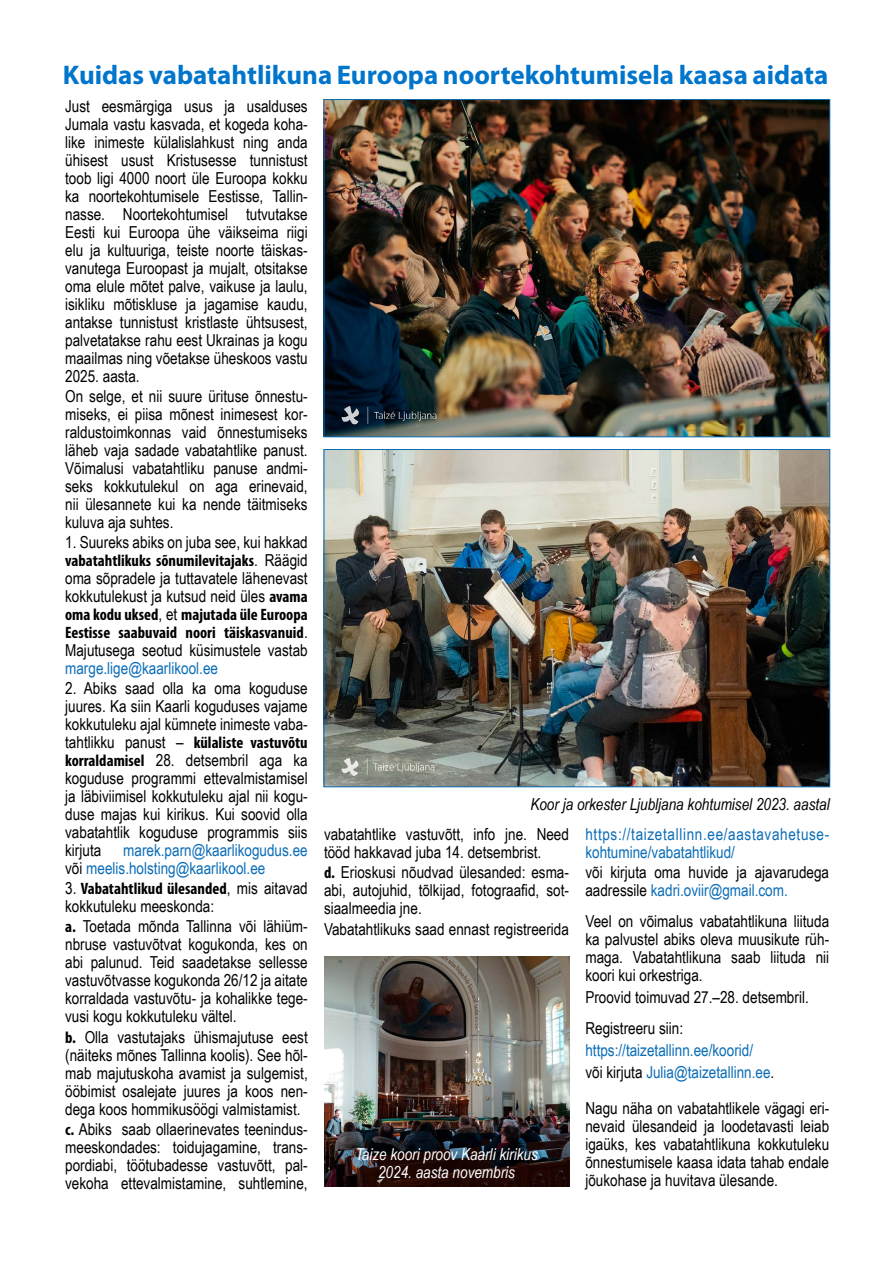
<style>
.page{position:relative;width:893px;height:1263px;background:#fff}
.page>*{position:absolute;margin:0;border:0;box-sizing:border-box;transform-origin:0 0}
.t1{font:700 27px "Myriad Pro";color:#0075cc}
.t2{font:16.5px/18px "Arial Narrow";color:#000;text-align:justify}
.t3{font:700 condensed 16.5px/18px "Myriad Pro";color:#000}
.t4{font:16.5px/18px "Arial Narrow";color:#0b6db7}
.t5{font:16.5px/18px "Arial Narrow";letter-spacing:.04em;color:#0b6db7}
.t6{font:italic 16.5px/18px "Arial Narrow";color:#fff;text-align:center}
.t7{font:italic 16.5px "Arial Narrow";color:#000}
.s1{font-family:"Arial Narrow";font-weight:400;font-stretch:normal}
.s2{font-family:"Myriad Pro";font-weight:700;font-stretch:condensed}
.s3{color:#0b6db7}
.s4{color:#000}
</style>
<div class="page">
<img style="left:326px;top:101px;width:502px;height:334px">
<img style="left:326px;top:451px;width:502px;height:334px">
<img style="left:324px;top:957px;width:245px;height:229px">
<h1 class="t1" style="left:63px;top:57px;width:767px">Kuidas vabatahtlikuna Euroopa noortekohtumisela kaasa aidata</h1>
<p class="t2" style="left:65px;top:96px;width:244px">Just eesmärgiga usus ja usalduses Jumala vastu kasvada, et kogeda koha&shy;like inimeste külalislahkust ning anda ühisest usust Kristusesse tunnistust toob ligi 4000 noort üle Euroopa kokku ka noortekohtumisele Eestisse, Tallin&shy;nasse. Noortekohtumisel tutvutakse Eesti kui Euroopa ühe väikseima riigi elu ja kultuuriga, teiste noorte täiskas&shy;vanutega Euroopast ja mujalt, otsitakse oma elule mõtet palve, vaikuse ja laulu, isikliku mõtiskluse ja jagamise kaudu, antakse tunnistust kristlaste ühtsusest, palvetatakse rahu eest Ukrainas ja kogu maailmas ning võetakse üheskoos vastu 2025. aasta.</p>
<p class="t2" style="left:65px;top:386px;width:244px">On selge, et nii suure ürituse õnnestu&shy;miseks, ei piisa mõnest inimesest kor&shy;raldustoimkonnas vaid õnnestumiseks läheb vaja sadade vabatahtlike panust.<br>Võimalusi vabatahtliku panuse andmi&shy;seks kokkutulekul on aga erinevaid, nii ülesannete kui ka nende täitmiseks kuluva aja suhtes.</p>
<p class="t2" style="left:65px;top:532px;width:244px">1. Suureks abiks on juba see, kui hakkad</p>
<p class="t3" style="left:65px;top:551px;width:244px">vabatahtlikuks sõnumilevitajaks<span class="s1">. Räägid</span></p>
<p class="t2" style="left:65px;top:568px;width:244px">oma sõpradele ja tuttavatele lähenevast kokkutulekust ja kutsud neid üles <span class="s2">avama</span></p>
<p class="t3" style="left:65px;top:605px;width:244px">oma kodu uksed<span class="s1">, et</span> majutada üle Euroopa<br>Eestisse saabuvaid noori täiskasvanuid<span class="s1">.</span></p>
<p class="t2" style="left:65px;top:640px;width:244px">Majutusega seotud küsimustele vastab</p>
<p class="t4" style="left:65px;top:658px;width:154px">marge.lige@kaarlikool.ee</p>
<p class="t2" style="left:65px;top:679px;width:244px">2. Abiks saad olla ka oma koguduse juures. Ka siin Kaarli koguduses vajame kokkutuleku ajal kümnete inimeste vaba-</p>
<p class="t3" style="left:65px;top:733px;width:244px"><span class="s1">tahtlikku panust –</span> külaliste vastuvõtu</p>
<p class="t2" style="left:65px;top:751px;width:244px"><span class="s2">korraldamisel</span> 28. detsembril aga ka koguduse programmi ettevalmistamisel ja läbiviimisel kokkutuleku ajal nii kogu&shy;duse majas kui kirikus. Kui soovid olla vabatahtlik koguduse programmis siis kirjuta</p>
<p class="t7" style="left:530px;top:793px;width:301px">Koor ja orkester Ljubljana kohtumisel 2023. aastal</p>
<p class="t5" style="left:585px;top:825px;width:245px">https://taizetallinn.ee/aastavahetuse&shy;kohtumine/vabatahtlikud/</p>
<p class="t2" style="left:585px;top:863px;width:245px">või kirjuta oma huvide ja ajavarudega aadressile <span class="s3">kadri.oviir@gmail.com.</span></p>
<p class="t2" style="left:585px;top:911px;width:245px">Veel on võimalus vabatahtlikuna liituda ka palvustel abiks oleva muusikute rüh&shy;maga. Vabatahtlikuna saab liituda nii koori kui orkestriga.</p>
<p class="t2" style="left:585px;top:981px;width:225px;line-height:30.8px">Proovid toimuvad 27.–28. detsembril.<br>Registreeru siin:</p>
<p class="t4" style="left:585px;top:1038px;width:190px;line-height:22.2px">https://taizetallinn.ee/koorid/ <span class="s4">või kirjuta</span> Julia@taizetallinn.ee<span class="s4">.</span></p>
<p class="t2" style="left:585px;top:1098px;width:245px">Nagu näha on vabatahtlikele vägagi eri&shy;nevaid ülesandeid ja loodetavasti leiab igaüks, kes vabatahtlikuna kokkutuleku õnnestumisele kaasa idata tahab endale jõukohase ja huvitava ülesande.</p>
<p class="t2" style="left:324px;top:825px;width:246px">vabatahtlike vastuvõtt, info jne. Need tööd hakkavad juba 14. detsembrist.</p>
<p class="t2" style="left:324px;top:863px;width:246px"><span class="s2">d.</span> Erioskusi nõudvad ülesanded: esma&shy;abi, autojuhid, tõlkijad, fotograafid, sot&shy;siaalmeedia jne.</p>
<p class="t2" style="left:324px;top:919px;width:246px">Vabatahtlikuks saad ennast registreerida</p>
<p class="t4" style="left:65px;top:841px;width:244px;text-indent:58px">marek.parn@kaarlikogudus.ee <span class="s4">või</span> meelis.holsting@kaarlikool.ee</p>
<p class="t3" style="left:65px;top:879px;width:244px"><span class="s1">3.</span> Vabatahtlikud ülesanded<span class="s1">, mis aitavad</span></p>
<p class="t2" style="left:65px;top:896px;width:244px;line-height:20.1px">kokkutuleku meeskonda:<br><span class="s2">a.</span> Toetada mõnda Tallinna või lähiüm-</p>
<p class="t2" style="left:65px;top:935px;width:244px">nbruse vastuvõtvat kogukonda, kes on abi palunud. Teid saadetakse sellesse vastuvõtvasse kogukonda 26/12 ja aitate korraldada vastuvõtu- ja kohalikke tege&shy;vusi kogu kokkutuleku vältel.</p>
<p class="t2" style="left:65px;top:1027px;width:244px"><span class="s2">b.</span> Olla vastutajaks ühismajutuse eest (näiteks mõnes Tallinna koolis). See hõl&shy;mab majutuskoha avamist ja sulgemist, ööbimist osalejate juures ja koos nen&shy;dega koos hommikusöögi valmistamist.</p>
<p class="t2" style="left:65px;top:1119px;width:244px"><span class="s2">c.</span> Abiks saab ollaerinevates teenindus&shy;meeskondades: toidujagamine, trans&shy;pordiabi, töötubadesse vastuvõtt, pal&shy;vekoha ettevalmistamine, suhtlemine,</p>
<p class="t6" style="left:355px;top:1145px;width:184px">Taize koori proov Kaarli kirikus<br>2024. aasta novembris</p>
</div>
